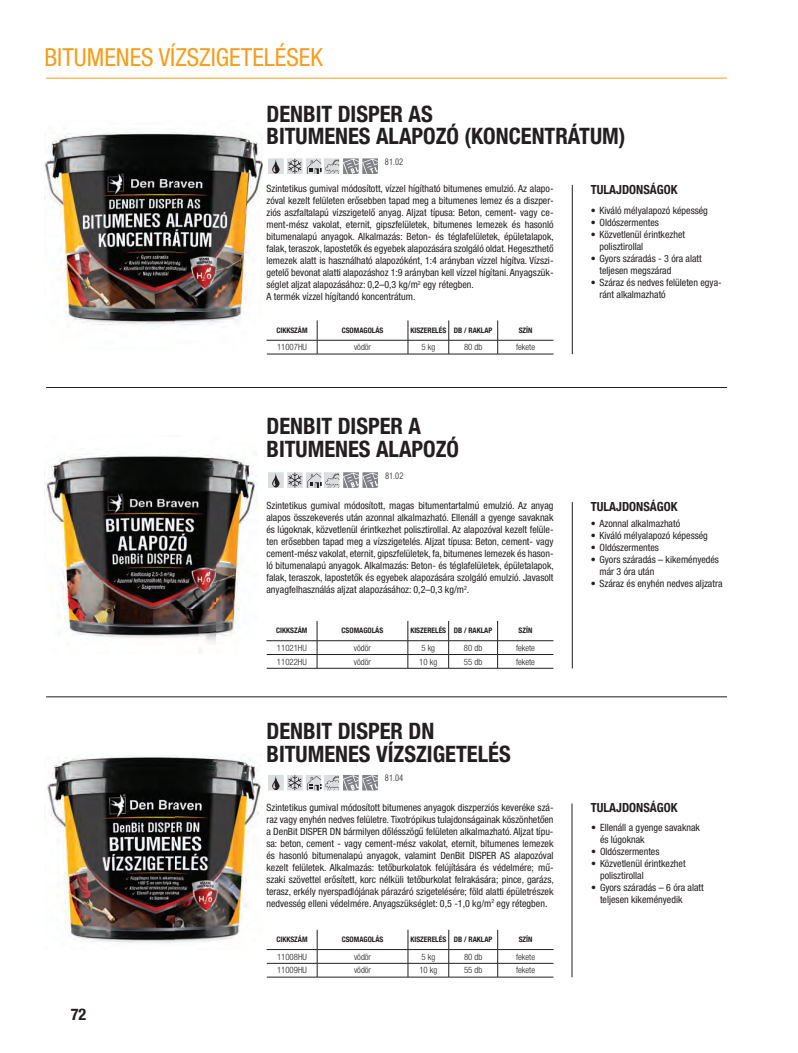
<style>
.page{position:relative;width:798px;height:1053px;background:#fff}
.page>*{position:absolute;margin:0;border:0;box-sizing:border-box;transform-origin:0 0}
.t1{font:condensed 24.88px "Helvetica Neue LT Pro";color:#f49e1d}
.t2{font:700 condensed 22.5px/22.5px "Helvetica Neue LT Com";color:#231f20}
.t3{font:700 condensed 16.25px "Helvetica Neue LT Com";color:#231f20}
.t4{font:700 condensed 12.5px "Helvetica Neue LT Com";color:#231f20}
.t5{font:condensed 10px/12px "Helvetica Neue LT Pro";color:#231f20}
.t6{font:300 condensed 8.75px "Helvetica Neue LT Pro";color:#231f20}
.t7{font:300 condensed 8.75px "Swiss 721 AT";color:#231f20}
.t8{font:700 condensed 7.5px "Helvetica Neue LT Com";color:#231f20}
</style>
<div class="page">
<hr style="left:46px;top:78px;width:680px;height:1px;background:#f49e1d">
<hr style="left:46px;top:387px;width:680px;height:1px;background:#231f20">
<hr style="left:46px;top:696px;width:680px;height:1px;background:#231f20">
<hr style="left:572px;top:185px;width:1px;height:169px;background:#231f20">
<hr style="left:572px;top:502px;width:1px;height:166px;background:#231f20">
<svg style="left:268px;top:472px;width:110px;height:16px;background:#bdbdbf"></svg>
<svg style="left:268px;top:158px;width:110px;height:16px;background:#bcbdbf"></svg>
<hr style="left:571px;top:803px;width:1px;height:174px;background:#231f20">
<svg style="left:268px;top:775px;width:110px;height:16px"></svg>
<hr style="left:266px;top:949px;width:51px;height:1px;background:#231f20">
<hr style="left:267px;top:976px;width:50px;height:1px;background:#231f20">
<hr style="left:317px;top:976px;width:91px;height:1px;background:#231f20">
<hr style="left:408px;top:976px;width:40px;height:1px;background:#231f20">
<hr style="left:448px;top:976px;width:49px;height:1px;background:#231f20">
<hr style="left:497px;top:976px;width:56px;height:1px;background:#231f20">
<svg style="left:267px;top:929px;width:286px;height:47px"></svg>
<hr style="left:266px;top:668px;width:51px;height:1px;background:#231f20">
<hr style="left:317px;top:668px;width:90px;height:1px;background:#231f20">
<hr style="left:407px;top:668px;width:41px;height:1px;background:#231f20">
<hr style="left:448px;top:668px;width:49px;height:1px;background:#231f20">
<hr style="left:497px;top:668px;width:56px;height:1px;background:#231f20">
<svg style="left:266px;top:620px;width:287px;height:48px"></svg>
<hr style="left:266px;top:340px;width:51px;height:1px;background:#231f20">
<hr style="left:267px;top:354px;width:50px;height:1px;background:#231f20">
<hr style="left:317px;top:354px;width:91px;height:1px;background:#231f20">
<hr style="left:408px;top:354px;width:40px;height:1px;background:#231f20">
<hr style="left:448px;top:354px;width:49px;height:1px;background:#231f20">
<hr style="left:497px;top:354px;width:56px;height:1px;background:#231f20">
<svg style="left:267px;top:320px;width:286px;height:34px"></svg>
<img style="left:44px;top:455px;width:213px;height:198px">
<img style="left:44px;top:755px;width:219px;height:188px">
<img style="left:44px;top:132px;width:219px;height:193px">
<h1 class="t1" style="left:44px;top:43px;width:280px">bitumenes vízszigetelések</h1>
<h2 class="t2" style="left:266px;top:103px;width:360px">DENBIT DISPER AS<br>BITUMENES ALAPOZÓ (KONCENTRÁTUM)</h2>
<p class="t5" style="left:266px;top:182px;width:289px">szintetikus gumival módosított, vízzel hígítható bitumenes emulzió. Az alapo&shy;zóval kezelt felületen erősebben tapad meg a bitumenes lemez és a diszper&shy;ziós aszfaltalapú vízszigetelő anyag. Aljzat típusa: beton, cement- vagy ce&shy;ment-mész vakolat, eternit, gipszfelületek, bitumenes lemezek és hasonló bitumenalapú anyagok. Alkalmazás: beton- és téglafelületek, épületalapok, falak, teraszok, lapostetők és egyebek alapozására szolgáló oldat. Hegeszthető lemezek alatt is használható alapozóként, 1:4 arányban vízzel hígítva. vízszi&shy;getelő bevonat alatti alapozáshoz 1:9 arányban kell vízzel hígítani. Anyagszük&shy;séglet aljzat alapozásához: 0,2–0,3 kg/m<sup>2</sup> egy rétegben.<br>A termék vízzel hígítandó koncentrátum.</p>
<p class="t4" style="left:590px;top:182px;width:88px">TULAJDONSÁGOK</p>
<p class="t7" style="left:385px;top:156px;width:20px">81.02</p>
<p class="t5" style="left:590px;top:205px;width:119px">• kiváló mélyalapozó képesség</p>
<p class="t5" style="left:590px;top:217px;width:70px">• Oldószermentes</p>
<p class="t5" style="left:599px;top:229px;width:87px;text-indent:-9px">• közvetlenül érintkezhet polisztirollal</p>
<p class="t5" style="left:599px;top:253px;width:104px;text-indent:-9px">• gyors száradás - 3 óra alatt teljesen megszárad</p>
<p class="t5" style="left:599px;top:277px;width:124px;text-indent:-9px">• száraz és nedves felületen egya&shy;ránt alkalmazható</p>
<p class="t8" style="left:276px;top:326px;width:33px">CIKKSZÁM</p>
<p class="t8" style="left:341px;top:326px;width:43px">CSOMAGOLÁS</p>
<p class="t8" style="left:410px;top:326px;width:83px">KISZERELÉS DB / RAKLAP</p>
<p class="t8" style="left:518px;top:326px;width:15px">SZÍN</p>
<p class="t6" style="left:277px;top:342px;width:31px">11007HU</p>
<p class="t6" style="left:354px;top:342px;width:19px">vödör</p>
<p class="t6" style="left:421px;top:342px;width:15px">5 kg</p>
<p class="t6" style="left:464px;top:342px;width:20px">80 db</p>
<p class="t6" style="left:516px;top:342px;width:20px">fekete</p>
<h2 class="t2" style="left:266px;top:415px;width:194px">DENBIT DISPER A<br>BITUMENES ALAPOZÓ</h2>
<p class="t7" style="left:385px;top:470px;width:20px">81.02</p>
<p class="t5" style="left:266px;top:499px;width:289px;text-align:justify">szintetikus gumival módosított, magas bitumentartalmú emulzió. Az anyag alapos összekeverés után azonnal alkalmazható. ellenáll a gyenge savaknak és lúgoknak, közvetlenül érintkezhet polisztirollal. Az alapozóval kezelt felüle&shy;ten erősebben tapad meg a vízszigetelés. Aljzat típusa: beton, cement- vagy cement-mész vakolat, eternit, gipszfelületek, fa, bitumenes lemezek és hason&shy;ló bitumenalapú anyagok. Alkalmazás: beton- és téglafelületek, épületalapok, falak, teraszok, lapostetők és egyebek alapozására szolgáló emulzió. Javasolt anyagfelhasználás aljzat alapozásához: 0,2–0,3 kg/m<sup>2</sup>.</p>
<p class="t4" style="left:590px;top:499px;width:88px">TULAJDONSÁGOK</p>
<p class="t5" style="left:590px;top:517px;width:91px">• Azonnal alkalmazható</p>
<p class="t5" style="left:590px;top:529px;width:119px">• kiváló mélyalapozó képesség</p>
<p class="t5" style="left:590px;top:541px;width:70px">• Oldószermentes</p>
<p class="t5" style="left:599px;top:553px;width:121px;text-indent:-9px">• gyors száradás – kikeményedés már 3 óra után</p>
<p class="t5" style="left:590px;top:577px;width:133px">• száraz és enyhén nedves aljzatra</p>
<p class="t8" style="left:276px;top:626px;width:33px">CIKKSZÁM</p>
<p class="t8" style="left:341px;top:626px;width:43px">CSOMAGOLÁS</p>
<p class="t8" style="left:410px;top:626px;width:83px">KISZERELÉS DB / RAKLAP</p>
<p class="t8" style="left:518px;top:626px;width:15px">SZÍN</p>
<p class="t6" style="left:277px;top:642px;width:31px">11021HU</p>
<p class="t6" style="left:354px;top:642px;width:19px">vödör</p>
<p class="t6" style="left:421px;top:642px;width:15px">5 kg</p>
<p class="t6" style="left:464px;top:642px;width:20px">80 db</p>
<p class="t6" style="left:516px;top:642px;width:20px">fekete</p>
<p class="t6" style="left:277px;top:656px;width:31px">11022HU</p>
<p class="t6" style="left:354px;top:656px;width:19px">vödör</p>
<p class="t6" style="left:419px;top:656px;width:19px">10 kg</p>
<p class="t6" style="left:464px;top:656px;width:20px">55 db</p>
<p class="t6" style="left:516px;top:656px;width:20px">fekete</p>
<h2 class="t2" style="left:266px;top:720px;width:245px">DENBIT DISPER DN<br>BITUMENES VÍZSZIGETELÉS</h2>
<p class="t7" style="left:385px;top:772px;width:20px">81.04</p>
<p class="t5" style="left:266px;top:801px;width:289px;text-align:justify">szintetikus gumival módosított bitumenes anyagok diszperziós keveréke szá&shy;raz vagy enyhén nedves felületre. tixotrópikus tulajdonságainak köszönhetően a Denbit DisPeR Dn bármilyen dőlésszögű felületen alkalmazható. Aljzat típu&shy;sa: beton, cement - vagy cement-mész vakolat, eternit, bitumenes lemezek és hasonló bitumenalapú anyagok, valamint Denbit DisPeR As alapozóval kezelt felületek. Alkalmazás: tetőburkolatok felújítására és védelmére; mű&shy;szaki szövettel erősített, korc nélküli tetőburkolat felrakására; pince, garázs, terasz, erkély nyerspadlójának párazáró szigetelésére; föld alatti épületrészek nedvesség elleni védelmére. Anyagszükséglet: 0,5 -1,0 kg/m<sup>2</sup> egy rétegben.</p>
<p class="t4" style="left:590px;top:800px;width:88px">TULAJDONSÁGOK</p>
<p class="t5" style="left:599px;top:820px;width:102px;text-indent:-9px">• ellenáll a gyenge savaknak és lúgoknak</p>
<p class="t5" style="left:591px;top:844px;width:70px">• Oldószermentes</p>
<p class="t5" style="left:599px;top:856px;width:87px;text-indent:-9px">• közvetlenül érintkezhet polisztirollal</p>
<p class="t5" style="left:599px;top:880px;width:105px;text-indent:-9px">• gyors száradás – 6 óra alatt teljesen kikeményedik</p>
<h3 class="t3" style="left:71px;top:1003px;width:17px">72</h3>
<p class="t8" style="left:276px;top:935px;width:33px">CIKKSZÁM</p>
<p class="t8" style="left:341px;top:935px;width:43px">CSOMAGOLÁS</p>
<p class="t8" style="left:410px;top:935px;width:83px">KISZERELÉS DB / RAKLAP</p>
<p class="t8" style="left:518px;top:935px;width:15px">SZÍN</p>
<p class="t6" style="left:277px;top:951px;width:31px">11008HU</p>
<p class="t6" style="left:354px;top:951px;width:19px">vödör</p>
<p class="t6" style="left:421px;top:951px;width:15px">5 kg</p>
<p class="t6" style="left:464px;top:951px;width:20px">80 db</p>
<p class="t6" style="left:516px;top:951px;width:20px">fekete</p>
<p class="t6" style="left:277px;top:965px;width:31px">11009HU</p>
<p class="t6" style="left:354px;top:965px;width:19px">vödör</p>
<p class="t6" style="left:419px;top:965px;width:19px">10 kg</p>
<p class="t6" style="left:464px;top:965px;width:20px">55 db</p>
<p class="t6" style="left:516px;top:965px;width:20px">fekete</p>
</div>
